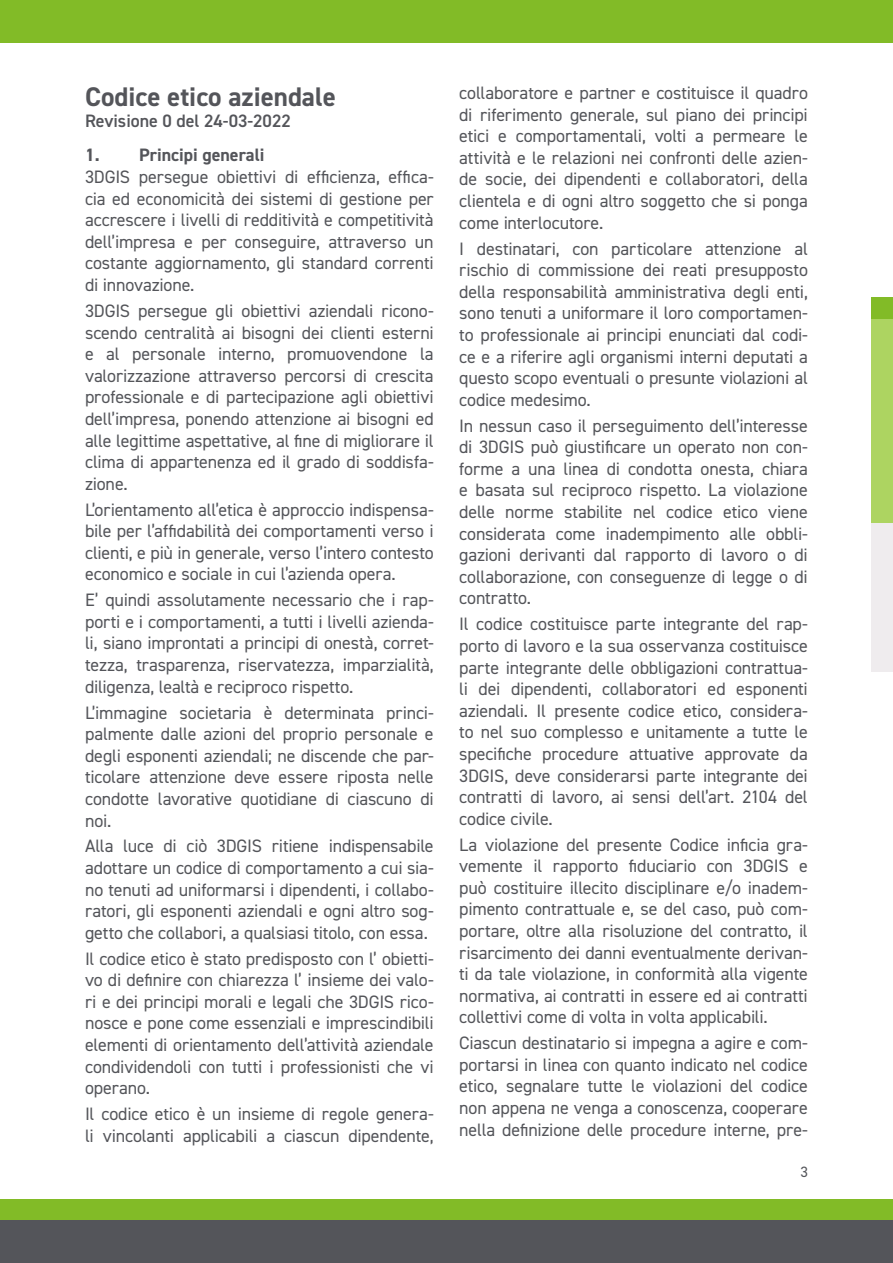
<style>
.page{position:relative;width:893px;height:1263px;background:#fff}
.page>*{position:absolute;margin:0;border:0;box-sizing:border-box;transform-origin:0 0}
.t1{font:700 27px "DIN2014";color:#54555a}
.t2{font:18px/21.6px "DIN2014";letter-spacing:-.01em;color:#54555a;text-align:justify}
.t3{font:600 18px "DIN2014";color:#54555a}
.t4{font:700 18px "DIN2014";color:#54555a}
.t5{font:15px "DIN2014";color:#54555a}
</style>
<div class="page">
<div style="left:0;top:1199px;width:893px;height:21px;background:#82bb27"></div>
<div style="left:0;top:0;width:893px;height:43px;background:#82bb27"></div>
<div style="left:0;top:1220px;width:893px;height:43px;background:#54555a"></div>
<div style="left:872px;top:298px;width:21px;height:21px;background:#82bb27"></div>
<div style="left:872px;top:319px;width:21px;height:212px;background:#add461"></div>
<div style="left:872px;top:523px;width:21px;height:149px;background:#efecee"></div>
<p class="t1" style="left:85px;top:79px;width:252px">Codice etico aziendale</p>
<p class="t3" style="left:85px;top:109px;width:207px">Revisione 0 del 24-03-2022</p>
<p class="t4" style="left:85px;top:143px;width:181px">1. Principi generali</p>
<p class="t2" style="left:85px;top:166px;width:350px">3DGIS persegue obiettivi di efficienza, effica&shy;cia ed economicità dei sistemi di gestione per accrescere i livelli di redditività e competitività dell’impresa e per conseguire, attraverso un costante aggiornamento, gli standard correnti di innovazione.</p>
<p class="t2" style="left:85px;top:300px;width:350px">3DGIS persegue gli obiettivi aziendali ricono&shy;scendo centralità ai bisogni dei clienti esterni e al personale interno, promuovendone la valorizzazione attraverso percorsi di crescita professionale e di partecipazione agli obiettivi dell’impresa, ponendo attenzione ai bisogni ed alle legittime aspettative, al fine di migliorare il clima di appartenenza ed il grado di soddisfa&shy;zione.</p>
<p class="t2" style="left:85px;top:498px;width:350px">L’orientamento all’etica è approccio indispensa&shy;bile per l’affidabilità dei comportamenti verso i clienti, e più in generale, verso l’intero contesto economico e sociale in cui l’azienda opera.</p>
<p class="t2" style="left:85px;top:589px;width:350px">E’ quindi assolutamente necessario che i rap&shy;porti e i comportamenti, a tutti i livelli azienda&shy;li, siano improntati a principi di onestà, corret&shy;tezza, trasparenza, riservatezza, imparzialità, diligenza, lealtà e reciproco rispetto.</p>
<p class="t2" style="left:85px;top:701px;width:350px">L’immagine societaria è determinata princi&shy;palmente dalle azioni del proprio personale e degli esponenti aziendali; ne discende che par&shy;ticolare attenzione deve essere riposta nelle condotte lavorative quotidiane di ciascuno di noi.</p>
<p class="t2" style="left:85px;top:835px;width:350px">Alla luce di ciò 3DGIS ritiene indispensabile adottare un codice di comportamento a cui sia&shy;no tenuti ad uniformarsi i dipendenti, i collabo&shy;ratori, gli esponenti aziendali e ogni altro sog&shy;getto che collabori, a qualsiasi titolo, con essa.</p>
<p class="t2" style="left:85px;top:947px;width:350px">Il codice etico è stato predisposto con l’ obietti&shy;vo di definire con chiarezza l’ insieme dei valo&shy;ri e dei principi morali e legali che 3DGIS rico&shy;nosce e pone come essenziali e imprescindibili elementi di orientamento dell’attività aziendale condividendoli con tutti i professionisti che vi operano.</p>
<p class="t2" style="left:85px;top:1103px;width:350px">Il codice etico è un insieme di regole genera&shy;li vincolanti applicabili a ciascun dipendente,</p>
<p class="t2" style="left:459px;top:82px;width:350px">collaboratore e partner e costituisce il quadro di riferimento generale, sul piano dei principi etici e comportamentali, volti a permeare le attività e le relazioni nei confronti delle azien&shy;de socie, dei dipendenti e collaboratori, della clientela e di ogni altro soggetto che si ponga come interlocutore.</p>
<p class="t2" style="left:459px;top:237px;width:350px">I destinatari, con particolare attenzione al rischio di commissione dei reati presupposto della responsabilità amministrativa degli enti, sono tenuti a uniformare il loro comportamen&shy;to professionale ai principi enunciati dal codi&shy;ce e a riferire agli organismi interni deputati a questo scopo eventuali o presunte violazioni al codice medesimo.</p>
<p class="t2" style="left:459px;top:414px;width:350px">In nessun caso il perseguimento dell’interesse di 3DGIS può giustificare un operato non con&shy;forme a una linea di condotta onesta, chiara e basata sul reciproco rispetto. La violazione delle norme stabilite nel codice etico viene considerata come inadempimento alle obbli&shy;gazioni derivanti dal rapporto di lavoro o di collaborazione, con conseguenze di legge o di contratto.</p>
<p class="t2" style="left:459px;top:613px;width:350px">Il codice costituisce parte integrante del rap&shy;porto di lavoro e la sua osservanza costituisce parte integrante delle obbligazioni contrattua&shy;li dei dipendenti, collaboratori ed esponenti aziendali. Il presente codice etico, considera&shy;to nel suo complesso e unitamente a tutte le specifiche procedure attuative approvate da 3DGIS, deve considerarsi parte integrante dei contratti di lavoro, ai sensi dell’art. 2104 del codice civile.</p>
<p class="t2" style="left:459px;top:833px;width:350px">La violazione del presente Codice inficia gra&shy;vemente il rapporto fiduciario con 3DGIS e può costituire illecito disciplinare e/o inadem&shy;pimento contrattuale e, se del caso, può com&shy;portare, oltre alla risoluzione del contratto, il risarcimento dei danni eventualmente derivan&shy;ti da tale violazione, in conformità alla vigente normativa, ai contratti in essere ed ai contratti collettivi come di volta in volta applicabili.</p>
<p class="t2" style="left:459px;top:1032px;width:350px">Ciascun destinatario si impegna a agire e com&shy;portarsi in linea con quanto indicato nel codice etico, segnalare tutte le violazioni del codice non appena ne venga a conoscenza, cooperare nella definizione delle procedure interne, pre-</p>
<p class="t5" style="left:800px;top:1162px;width:9px">3</p>
</div>
